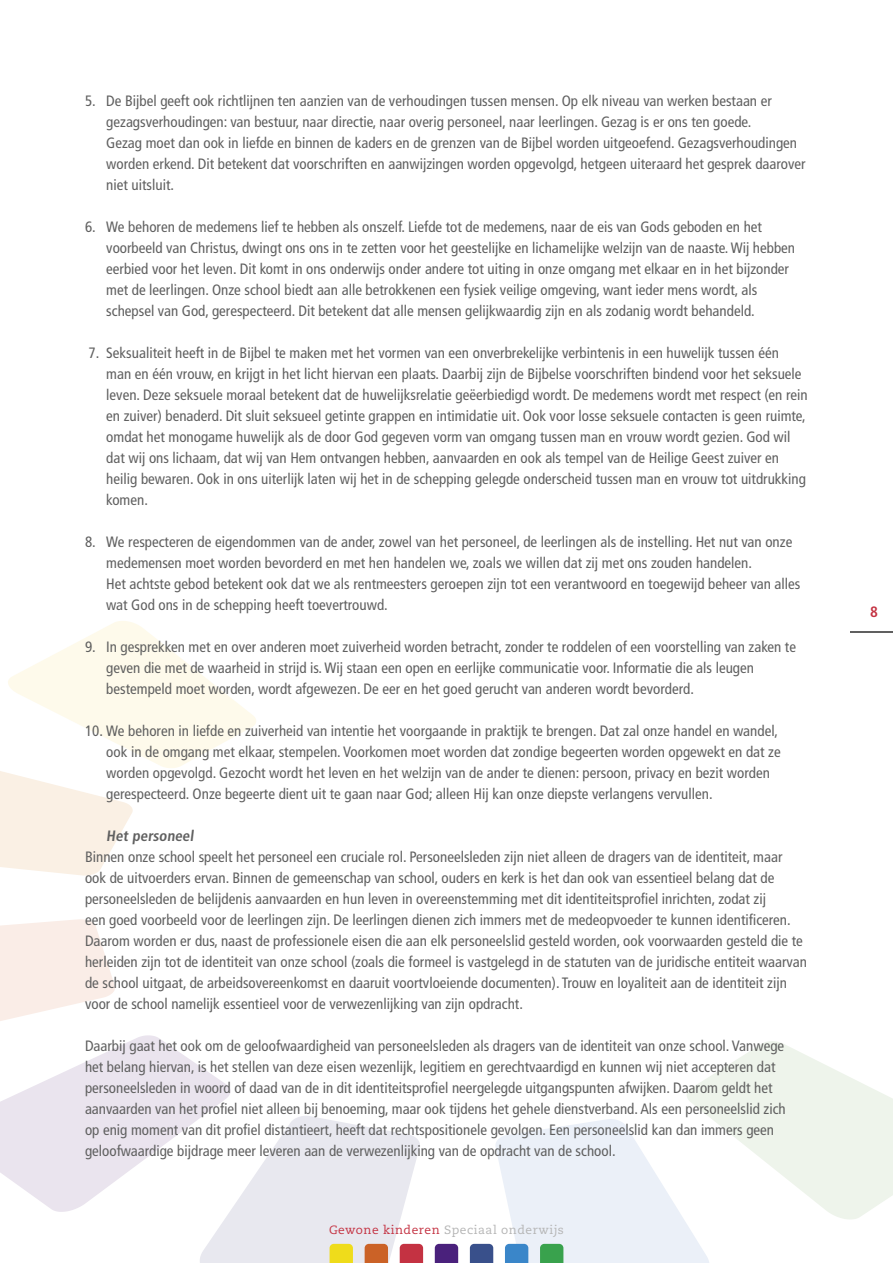
<style>
.page{position:relative;width:893px;height:1263px;background:#fff}
.page>*{position:absolute;margin:0;border:0;box-sizing:border-box;transform-origin:0 0}
.t1{font:condensed 15px/21px "Frutiger LT Std";color:#606060}
.t2{font:700 condensed 15px "Frutiger LT Std";color:#606060}
.t3{font:700 condensed 15px "Frutiger LT Std";color:#c43242}
.t4{font:12px "Caecilia LT Pro 55 Roman";letter-spacing:.045em;color:#b5b5b5}
.s1{color:#c43242}
</style>
<div class="page">
<svg style="left:0;top:621px;width:256px;height:254px"></svg>
<svg style="left:0;top:919px;width:115px;height:102px"></svg>
<svg style="left:0;top:1035px;width:423px;height:228px"></svg>
<svg style="left:435px;top:1244px;width:23px;height:19px"></svg>
<svg style="left:470px;top:1041px;width:423px;height:222px"></svg>
<hr style="left:850px;top:631px;width:43px;height:1px;background:#606060">
<p class="t1" style="left:106px;top:90px;width:701px;text-indent:-21px">5. De Bijbel geeft ook richtlijnen ten aanzien van de verhoudingen tussen mensen. Op elk niveau van werken bestaan er gezagsverhoudingen: van bestuur, naar directie, naar overig personeel, naar leerlingen. Gezag is er ons ten goede.<br>Gezag moet dan ook in liefde en binnen de kaders en de grenzen van de Bijbel worden uitgeoefend. Gezagsverhoudingen worden erkend. Dit betekent dat voorschriften en aanwijzingen worden opgevolgd, hetgeen uiteraard het gesprek daarover niet uitsluit.</p>
<p class="t1" style="left:106px;top:216px;width:690px;text-indent:-21px">6. We behoren de medemens lief te hebben als onszelf. Liefde tot de medemens, naar de eis van Gods geboden en het voorbeeld van Christus, dwingt ons ons in te zetten voor het geestelijke en lichamelijke welzijn van de naaste. Wij hebben eerbied voor het leven. Dit komt in ons onderwijs onder andere tot uiting in onze omgang met elkaar en in het bijzonder met de leerlingen. Onze school biedt aan alle betrokkenen een fysiek veilige omgeving, want ieder mens wordt, als schepsel van God, gerespecteerd. Dit betekent dat alle mensen gelijkwaardig zijn en als zodanig wordt behandeld.</p>
<p class="t1" style="left:106px;top:342px;width:703px;text-indent:-18px">7. Seksualiteit heeft in de Bijbel te maken met het vormen van een onverbrekelijke verbintenis in een huwelijk tussen één man en één vrouw, en krijgt in het licht hiervan een plaats. Daarbij zijn de Bijbelse voorschriften bindend voor het seksuele leven. Deze seksuele moraal betekent dat de huwelijksrelatie geëerbiedigd wordt. De medemens wordt met respect (en rein en zuiver) benaderd. Dit sluit seksueel getinte grappen en intimidatie uit. Ook voor losse seksuele contacten is geen ruimte, omdat het monogame huwelijk als de door God gegeven vorm van omgang tussen man en vrouw wordt gezien. God wil dat wij ons lichaam, dat wij van Hem ontvangen hebben, aanvaarden en ook als tempel van de Heilige Geest zuiver en heilig bewaren. Ook in ons uiterlijk laten wij het in de schepping gelegde onderscheid tussen man en vrouw tot uitdrukking komen.</p>
<p class="t1" style="left:106px;top:531px;width:696px;text-indent:-21px">8. We respecteren de eigendommen van de ander, zowel van het personeel, de leerlingen als de instelling. Het nut van onze medemensen moet worden bevorderd en met hen handelen we, zoals we willen dat zij met ons zouden handelen.<br>Het achtste gebod betekent ook dat we als rentmeesters geroepen zijn tot een verantwoord en toegewijd beheer van alles wat God ons in de schepping heeft toevertrouwd.</p>
<p class="t1" style="left:106px;top:636px;width:691px;text-indent:-21px">9. In gesprekken met en over anderen moet zuiverheid worden betracht, zonder te roddelen of een voorstelling van zaken te geven die met de waarheid in strijd is. Wij staan een open en eerlijke communicatie voor. Informatie die als leugen bestempeld moet worden, wordt afgewezen. De eer en het goed gerucht van anderen wordt bevorderd.</p>
<p class="t1" style="left:106px;top:720px;width:676px;text-indent:-21px">10. We behoren in liefde en zuiverheid van intentie het voorgaande in praktijk te brengen. Dat zal onze handel en wandel, ook in de omgang met elkaar, stempelen. Voorkomen moet worden dat zondige begeerten worden opgewekt en dat ze worden opgevolgd. Gezocht wordt het leven en het welzijn van de ander te dienen: persoon, privacy en bezit worden gerespecteerd. Onze begeerte dient uit te gaan naar God; alleen Hij kan onze diepste verlangens vervullen.</p>
<p class="t2" style="left:106px;top:827px;width:91px">Het personeel</p>
<p class="t1" style="left:85px;top:846px;width:723px">Binnen onze school speelt het personeel een cruciale rol. Personeelsleden zijn niet alleen de dragers van de identiteit, maar ook de uitvoerders ervan. Binnen de gemeenschap van school, ouders en kerk is het dan ook van essentieel belang dat de personeelsleden de belijdenis aanvaarden en hun leven in overeenstemming met dit identiteitsprofiel inrichten, zodat zij<br>een goed voorbeeld voor de leerlingen zijn. De leerlingen dienen zich immers met de medeopvoeder te kunnen identificeren.<br>Daarom worden er dus, naast de professionele eisen die aan elk personeelslid gesteld worden, ook voorwaarden gesteld die te herleiden zijn tot de identiteit van onze school (zoals die formeel is vastgelegd in de statuten van de juridische entiteit waarvan de school uitgaat, de arbeidsovereenkomst en daaruit voortvloeiende documenten). Trouw en loyaliteit aan de identiteit zijn voor de school namelijk essentieel voor de verwezenlijking van zijn opdracht.</p>
<p class="t1" style="left:85px;top:1035px;width:702px">Daarbij gaat het ook om de geloofwaardigheid van personeelsleden als dragers van de identiteit van onze school. Vanwege het belang hiervan, is het stellen van deze eisen wezenlijk, legitiem en gerechtvaardigd en kunnen wij niet accepteren dat personeelsleden in woord of daad van de in dit identiteitsprofiel neergelegde uitgangspunten afwijken. Daarom geldt het aanvaarden van het profiel niet alleen bij benoeming, maar ook tijdens het gehele dienstverband. Als een personeelslid zich op enig moment van dit profiel distantieert, heeft dat rechtspositionele gevolgen. Een personeelslid kan dan immers geen geloofwaardige bijdrage meer leveren aan de verwezenlijking van de opdracht van de school.</p>
<p class="t4" style="left:329px;top:1221px;width:236px"><span class="s1">Gewone kinderen</span> Speciaal onderwijs</p>
<p class="t3" style="left:870px;top:603px;width:9px">8</p>
</div>
